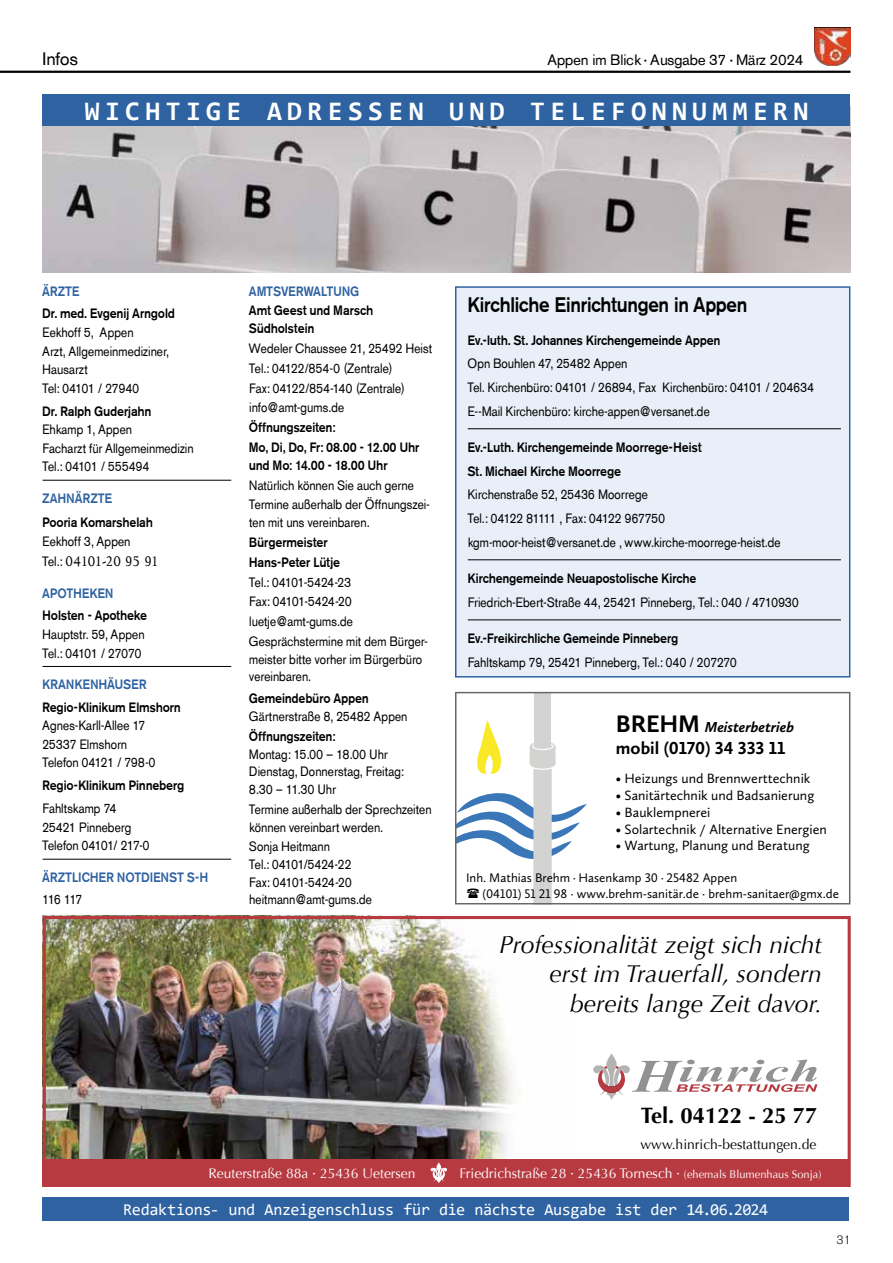
<style>
.page{position:relative;width:893px;height:1263px;background:#fff}
.page>*{position:absolute;margin:0;border:0;box-sizing:border-box;transform-origin:0 0}
.t1{font:700 27px "Consolas";letter-spacing:.2em;color:#fff}
.t2{font:italic 24.6px/29.5px "Optima";color:#000;text-align:right}
.t3{font:700 22.2px "Optima";color:#000}
.t4{font:500 21px "A750 Sans";color:#000;scale:.9 1}
.t5{font:700 18px "Calluna Sans";color:#000}
.t6{font:18px "A750 Sans";color:#000}
.t7{font:16.5px "Consolas";letter-spacing:-.025em;color:#fff}
.t8{font:15px "A750 Sans";color:#000}
.t9{font:italic 700 15px "Calluna Sans";color:#000}
.t10{font:15px "D690 Roman";letter-spacing:-.03em;color:#000;scale:.9 1}
.t11{font:13.95px "Calluna Sans";color:#000}
.t12{font:13.8px "Optima";color:#fff}
.t13{font:13.8px "Optima";color:#000}
.t14{font:13.5px/18.6px "A750 Sans";letter-spacing:.005em;color:#000;scale:.9 1}
.t15{font:500 13.5px/19.8px "A750 Sans";letter-spacing:.01em;color:#000;scale:.9 1}
.t16{font:500 13.5px "A750 Sans";letter-spacing:.01em;color:#2e62a1;scale:.9 1}
.t17{font:12.9px/15.5px "Calluna Sans";color:#000}
.t18{font:300 12px "A750 Sans";color:#000}
.s1{font-family:"A750 Sans";font-size:13.5px}
.s2{font-style:normal;font-size:24.75px}
.s3{font-size:11.1px}
</style>
<div class="page">
<hr style="left:0;top:71px;width:850px;height:2px;background:#000">
<img style="left:815px;top:27px;width:35px;height:39px">
<div style="left:455px;top:286px;width:395px;height:391px;background:#e9eff8;border:2px solid #2e62a1"></div>
<hr style="left:43px;top:480px;width:188px;height:1px;background:#000">
<hr style="left:43px;top:666px;width:188px;height:1px;background:#000">
<hr style="left:43px;top:859px;width:188px;height:1px;background:#000">
<hr style="left:468px;top:428px;width:373px;height:1px;background:#000">
<hr style="left:468px;top:559px;width:373px;height:1px;background:#000">
<hr style="left:468px;top:619px;width:373px;height:1px;background:#000">
<img style="left:43px;top:125px;width:807px;height:147px">
<div style="left:43px;top:94px;width:807px;height:31px;background:#2e62a1"></div>
<img style="left:47px;top:920px;width:468px;height:239px">
<svg style="left:593px;top:1053px;width:224px;height:47px"></svg>
<div style="left:43px;top:1159px;width:807px;height:28px;background:#b73a41"></div>
<svg style="left:431px;top:1162px;width:16px;height:21px"></svg>
<div style="left:43px;top:916px;width:807px;height:271px;border:3px solid #b73a41"></div>
<div style="left:43px;top:1197px;width:806px;height:23px;background:#2e62a1"></div>
<svg style="left:455px;top:692px;width:395px;height:212px"></svg>
<svg style="left:455px;top:720px;width:132px;height:184px"></svg>
<h3 class="t6" style="left:43px;top:49px;width:37px">Infos</h3>
<p class="t8" style="left:548px;top:51px;width:258px">Appen im Blick · Ausgabe 37 · März 2024</p>
<h1 class="t1" style="left:85px;top:93px;width:725px">WICHTIGE ADRESSEN UND TELEFONNUMMERN</h1>
<p class="t16" style="left:43px;top:283px;width:43px">ÄRZTE</p>
<p class="t15" style="left:43px;top:304px;width:149px">Dr. med. Evgenij Arngold</p>
<p class="t14" style="left:43px;top:323px;width:142px">Eekhoff 5, Appen<br>Arzt, Allgemeinmediziner,<br>Hausarzt<br>Tel: 04101 / 27940</p>
<p class="t15" style="left:43px;top:401px;width:122px">Dr. Ralph Guderjahn</p>
<p class="t14" style="left:43px;top:420px;width:169px">Ehkamp 1, Appen<br>Facharzt für Allgemeinmedizin<br>Tel.: 04101 / 555494</p>
<p class="t16" style="left:43px;top:490px;width:79px">ZAHNÄRZTE</p>
<p class="t15" style="left:43px;top:513px;width:124px">Pooria Komarshelah</p>
<p class="t14" style="left:43px;top:532px;width:99px">Eekhoff 3, Appen</p>
<p class="t10" style="left:43px;top:552px;width:131px"><span class="s1">Tel.:</span> 04101-20 95 91</p>
<p class="t16" style="left:43px;top:585px;width:81px">APOTHEKEN</p>
<p class="t15" style="left:43px;top:606px;width:118px">Holsten - Apotheke</p>
<p class="t14" style="left:43px;top:625px;width:115px">Hauptstr. 59, Appen<br>Tel.: 04101 / 27070</p>
<p class="t16" style="left:43px;top:676px;width:117px">KRANKENHÄUSER</p>
<p class="t15" style="left:43px;top:697px;width:155px">Regio-Klinikum Elmshorn</p>
<p class="t14" style="left:43px;top:716px;width:127px">Agnes-Karll-Allee 17<br>25337 Elmshorn<br>Telefon 04121 / 798-0</p>
<p class="t15" style="left:43px;top:776px;width:159px">Regio-Klinikum Pinneberg</p>
<p class="t14" style="left:43px;top:799px;width:121px">Fahltskamp 74<br>25421 Pinneberg<br>Telefon 04101/ 217-0</p>
<p class="t16" style="left:43px;top:869px;width:186px">ÄRZTLICHER NOTDIENST S-H</p>
<p class="t14" style="left:43px;top:891px;width:46px">116 117</p>
<p class="t16" style="left:249px;top:283px;width:124px">AMTSVERWALTUNG</p>
<p class="t15" style="left:249px;top:302px;width:139px;line-height:17.7px">Amt Geest und Marsch<br>Südholstein</p>
<p class="t14" style="left:249px;top:338px;width:205px;line-height:19.8px">Wedeler Chaussee 21, 25492 Heist<br>Tel.: 04122/854-0 (Zentrale)<br>Fax: 04122/854-140 (Zentrale) info@amt-gums.de</p>
<p class="t15" style="left:249px;top:417px;width:191px">Öffnungszeiten:<br>Mo, Di, Do, Fr: 08.00 - 12.00 Uhr</p>
<p class="t15" style="left:249px;top:455px;width:155px">und Mo: 14.00 - 18.00 Uhr</p>
<p class="t14" style="left:249px;top:475px;width:202px;line-height:19.8px">Natürlich können Sie auch gerne<br>Termine außerhalb der Öffnungszei-</p>
<p class="t14" style="left:249px;top:513px;width:135px">ten mit uns vereinbaren.</p>
<p class="t15" style="left:249px;top:532px;width:102px">Bürgermeister<br>Hans-Peter Lütje</p>
<p class="t14" style="left:249px;top:572px;width:200px;line-height:19.8px">Tel.: 04101-5424-23<br>Fax: 04101-5424-20 luetje@amt-gums.de<br>Gesprächstermine mit dem Bürger-</p>
<p class="t14" style="left:249px;top:650px;width:194px;line-height:17.7px">meister bitte vorher im Bürgerbüro vereinbaren.</p>
<p class="t15" style="left:249px;top:689px;width:134px">Gemeindebüro Appen</p>
<p class="t14" style="left:249px;top:707px;width:177px">Gärtnerstraße 8, 25482 Appen</p>
<p class="t15" style="left:249px;top:726px;width:97px">Öffnungszeiten:</p>
<p class="t14" style="left:249px;top:745px;width:173px;line-height:17.7px">Montag: 15.00 – 18.00 Uhr<br>Dienstag, Donnerstag, Freitag:<br>8.30 – 11.30 Uhr</p>
<p class="t14" style="left:249px;top:800px;width:204px;line-height:17.7px">Termine außerhalb der Sprechzeiten können vereinbart werden.</p>
<p class="t14" style="left:249px;top:838px;width:138px;line-height:17.7px">Sonja Heitmann<br>Tel.: 04101/5424-22<br>Fax: 04101-5424-20 heitmann@amt-gums.de</p>
<h3 class="t4" style="left:468px;top:293px;width:312px">Kirchliche Einrichtungen in Appen</h3>
<p class="t15" style="left:468px;top:330px;width:282px">Ev.-luth. St. Johannes Kirchengemeinde Appen</p>
<p class="t14" style="left:468px;top:352px;width:387px;line-height:23.7px">Opn Bouhlen 47, 25482 Appen<br>Tel. Kirchenbüro: 04101 / 26894, Fax Kirchenbüro: 04101 / 204634<br>E--Mail Kirchenbüro: kirche-appen@versanet.de</p>
<p class="t15" style="left:468px;top:435px;width:261px;line-height:23.7px">Ev.-Luth. Kirchengemeinde Moorrege-Heist<br>St. Michael Kirche Moorrege</p>
<p class="t14" style="left:468px;top:483px;width:349px;line-height:23.7px">Kirchenstraße 52, 25436 Moorrege<br>Tel.: 04122 81111 , Fax: 04122 967750 kgm-moor-heist@versanet.de , www.kirche-moorrege-heist.de</p>
<p class="t15" style="left:468px;top:568px;width:256px">Kirchengemeinde Neuapostolische Kirche</p>
<p class="t14" style="left:468px;top:593px;width:370px">Friedrich-Ebert-Straße 44, 25421 Pinneberg, Tel.: 040 / 4710930</p>
<p class="t15" style="left:468px;top:628px;width:236px">Ev.-Freikirchliche Gemeinde Pinneberg</p>
<p class="t14" style="left:468px;top:653px;width:301px">Fahltskamp 79, 25421 Pinneberg, Tel.: 040 / 207270</p>
<p class="t9" style="left:616px;top:718px;width:180px"><span class="s2">BREHM</span> Meisterbetrieb</p>
<h3 class="t5" style="left:616px;top:737px;width:171px">mobil (0170) 34 333 11</h3>
<p class="t11" style="left:616px;top:770px;width:196px">• Heizungs und Brennwerttechnik</p>
<p class="t11" style="left:616px;top:787px;width:200px">• Sanitärtechnik und Badsanierung</p>
<p class="t11" style="left:616px;top:804px;width:96px">• Bauklempnerei</p>
<p class="t11" style="left:616px;top:820px;width:212px">• Solartechnik / Alternative Energien</p>
<p class="t11" style="left:616px;top:837px;width:195px">• Wartung, Planung und Beratung</p>
<p class="t17" style="left:483px;top:870px;width:358px;text-indent:-17px">Inh. Mathias Brehm · Hasenkamp 30 · 25482 Appen<br>(04101) 51 21 98 · www.brehm-sanitär.de · brehm-sanitaer@gmx.de</p>
<h2 class="t2" style="left:499px;top:930px;width:324px">Professionalität zeigt sich nicht erst im Trauerfall, sondern bereits lange Zeit davor.</h2>
<h3 class="t3" style="left:641px;top:1103px;width:178px">Tel. 04122 - 25 77</h3>
<p class="t13" style="left:640px;top:1136px;width:177px">www.hinrich-bestattungen.de</p>
<p class="t12" style="left:208px;top:1165px;width:209px">Reuterstraße 88a · 25436 Uetersen</p>
<p class="t12" style="left:459px;top:1165px;width:363px">Friedrichstraße 28 · 25436 Tornesch · <span class="s3">(ehemals Blumenhaus Sonja)</span></p>
<p class="t7" style="left:123px;top:1198px;width:646px">Redaktions- und Anzeigenschluss für die nächste Ausgabe ist der 14.06.2024</p>
<p class="t18" style="left:837px;top:1233px;width:15px">31</p>
</div>
